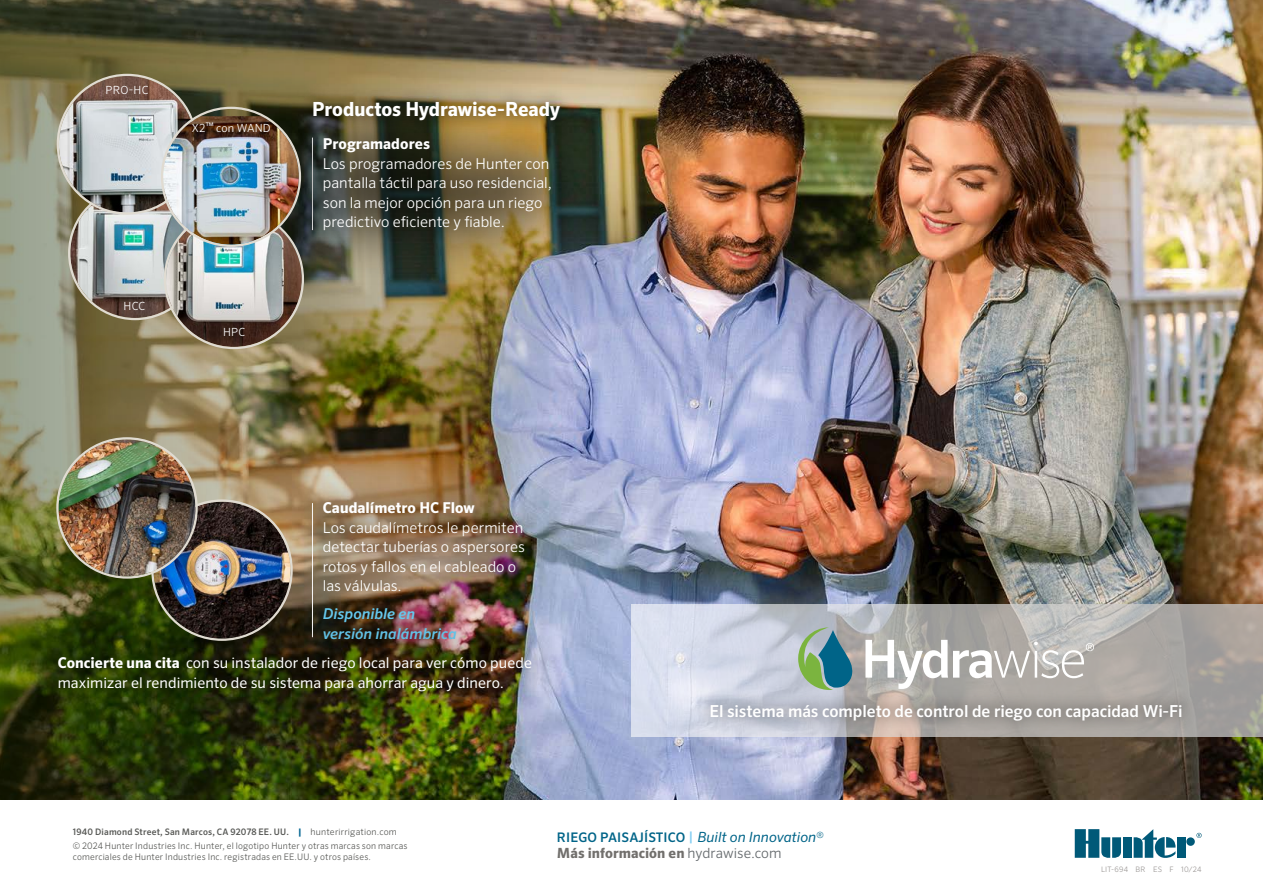
<style>
.page{position:relative;width:1263px;height:893px;background:#fff}
.page>*{position:absolute;margin:0;border:0;box-sizing:border-box;transform-origin:0 0}
.t1{font:700 19.5px "Sero Pro";letter-spacing:-.005em;color:#fff}
.t2{font:500 16.5px "Sero Pro";color:#fff}
.t3{font:300 15px/19.5px "Sero Pro";color:#fff}
.t4{font:700 15px "Sero Pro";letter-spacing:.005em;color:#fff}
.t5{font:italic 500 15px/19.5px "Sero Pro";color:#65c8ed}
.t6{font:14.85px/19px "Sero Pro";letter-spacing:.005em;color:#fff}
.t7{font:700 14.1px "Sero Pro";letter-spacing:.01em;color:#716f6c}
.t8{font:500 13.2px "Sero Pro";letter-spacing:.01em;color:#006488}
.t9{font:300 11.25px "Sero Pro";letter-spacing:.015em;color:#fff}
.t10{font:300 9px/14.1px "Sero Pro";letter-spacing:.02em;color:#585956}
.t11{font:300 7.5px "Sero Pro";letter-spacing:.02em;color:#9c9896}
.s1{font-weight:400;font-size:10.5px}
.s2{font-weight:700}
.s3{font-weight:500}
.s4{font-weight:700;color:#006491}
.s5{color:#89d0f3}
.s6{font-weight:400;font-style:italic;font-size:14.1px}
.s7{font-weight:300;font-size:14.1px}
.s8{font-weight:300;color:#63686b}
</style>
<div class="page">
<img style="left:563px;top:0;width:700px;height:799px">
<img style="left:0;top:0;width:563px;height:799px">
<div style="left:266px;top:84px;width:339px;height:201px;background:#000;opacity:.6"></div>
<div style="left:300px;top:478px;width:247px;height:185px;background:#000;opacity:.25"></div>
<div style="left:298px;top:87px;width:277px;height:49px;background:#000;opacity:.3"></div>
<div style="left:19px;top:618px;width:550px;height:111px;background:#000;opacity:.3"></div>
<svg style="left:631px;top:604px;width:632px;height:132px"></svg>
<div style="left:694px;top:688px;width:504px;height:47px;background:#000;opacity:.27"></div>
<img style="left:70px;top:188px;width:130px;height:130px;border-radius:65px">
<img style="left:166px;top:211px;width:136px;height:136px;border-radius:68px">
<img style="left:59px;top:76px;width:136px;height:136px;border-radius:68px">
<img style="left:163px;top:116px;width:136px;height:129px">
<img style="left:154px;top:502px;width:136px;height:137px;border-radius:68px">
<img style="left:59px;top:439px;width:136px;height:137px;border-radius:68px">
<svg style="left:1196px;top:833px;width:5px;height:5px"></svg>
<div style="left:1123px;top:837px;width:9px;height:21px;background:#005978"></div>
<div style="left:1186px;top:837px;width:9px;height:9px;background:#005978;border-radius:50%"></div>
<div style="left:1177px;top:837px;width:8px;height:21px;background:#005978"></div>
<svg style="left:1133px;top:829px;width:43px;height:29px"></svg>
<svg style="left:1075px;top:829px;width:46px;height:29px"></svg>
<svg style="left:865px;top:640px;width:229px;height:49px"></svg>
<svg style="left:798px;top:627px;width:54px;height:63px"></svg>
<p class="t9" style="left:106px;top:84px;width:45px">PRO-HC</p>
<p class="t9" style="left:123px;top:300px;width:23px">HCC</p>
<p class="t9" style="left:192px;top:121px;width:80px">X2<span class="s1">™</span> con WAND</p>
<p class="t9" style="left:223px;top:326px;width:24px">HPC</p>
<h1 class="t1" style="left:312px;top:98px;width:249px">Productos Hydrawise-Ready</h1>
<p class="t4" style="left:323px;top:135px;width:109px">Programadores</p>
<p class="t3" style="left:323px;top:154px;width:231px">Los programadores de Hunter con pantalla táctil para uso residencial, son la mejor opción para un riego predictivo eficiente y fiable.</p>
<p class="t4" style="left:323px;top:499px;width:153px">Caudalímetro HC Flow</p>
<p class="t3" style="left:323px;top:517px;width:204px">Los caudalímetros le permiten detectar tuberías o aspersores rotos y fallos en el cableado o las válvulas.</p>
<p class="t5" style="left:323px;top:604px;width:135px">Disponible en versión inalámbrica</p>
<p class="t6" style="left:58px;top:653px;width:476px"><span class="s2">Concierte una cita</span> con su instalador de riego local para ver cómo puede maximizar el rendimiento de su sistema para ahorrar agua y dinero.</p>
<p class="t2" style="left:709px;top:701px;width:475px">El sistema más completo de control de riego con capacidad Wi-Fi</p>
<p class="t10" style="left:73px;top:825px;width:336px"><span class="s3">1940 Diamond Street, San Marcos, CA 92078 EE. UU.</span> <span class="s4">|</span> hunterirrigation.com<br>© 2024 Hunter Industries Inc. Hunter, el logotipo Hunter y otras marcas son marcas</p>
<p class="t10" style="left:73px;top:849px;width:300px">comerciales de Hunter Industries Inc. registradas en EE.UU. y otros países.</p>
<p class="t8" style="left:557px;top:829px;width:268px">RIEGO PAISAJÍSTICO <span class="s5">|</span> <span class="s6">Built on Innovation</span><span class="s7">®</span></p>
<p class="t7" style="left:557px;top:845px;width:226px">Más información en <span class="s8">hydrawise.com</span></p>
<p class="t11" style="left:1101px;top:865px;width:102px">LIT-694 BR ES F 10/24</p>
</div>
